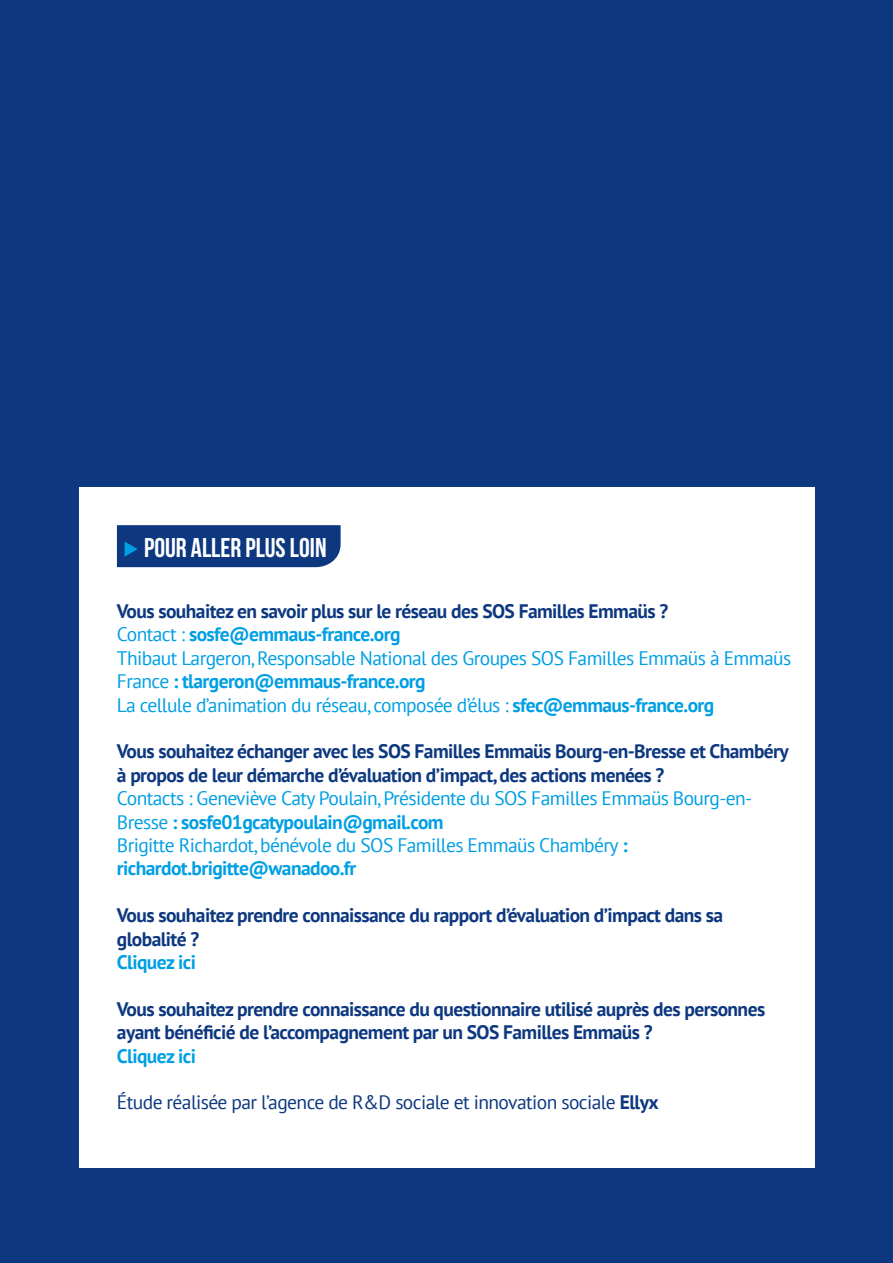
<style>
.page{position:relative;width:893px;height:1263px;background:#0d3880}
.page>*{position:absolute;margin:0;border:0;box-sizing:border-box;transform-origin:0 0}
.t1{font:700 27.15px "Bebas Neue";color:#fff}
.t2{font:19.5px/23.4px "PT Sans";letter-spacing:-.03em;color:#009fe3}
.t3{font:700 19.5px/23.4px "PT Sans";letter-spacing:-.03em;color:#0d3880}
.t4{font:19.5px "PT Sans";letter-spacing:-.03em;color:#0d3880}
.t5{font:700 19.5px "PT Sans";letter-spacing:-.03em;color:#009fe3}
.s1{font-weight:700;color:#0d3880}
.s2{font-weight:700}
</style>
<div class="page">
<div style="left:79px;top:487px;width:735px;height:680px;background:#fff"></div>
<div style="left:117px;top:525px;width:224px;height:42px;background:#0d3880"></div>
<h1 class="t1" style="left:144px;top:532px;width:184px">POUR ALLER PLUS LOIN</h1>
<p class="t2" style="left:117px;top:599px;width:676px"><span class="s1">Vous souhaitez en savoir plus sur le réseau des SOS Familles Emmaüs ?<br></span>Contact : <span class="s2">sosfe@emmaus-france.org<br></span>Thibaut Largeron, Responsable National des Groupes SOS Familles Emmaüs à Emmaüs France <span class="s2">: tlargeron@emmaus-france.org<br></span>La cellule d’animation du réseau, composée d’élus : <span class="s2">sfec@emmaus-france.org</span></p>
<p class="t3" style="left:117px;top:739px;width:673px">Vous souhaitez échanger avec les SOS Familles Emmaüs Bourg-en-Bresse et Chambéry à propos de leur démarche d’évaluation d’impact, des actions menées ?</p>
<p class="t2" style="left:117px;top:786px;width:637px">Contacts : Geneviève Caty Poulain, Présidente du SOS Familles Emmaüs Bourg-en-Bresse <span class="s2">: sosfe01gcatypoulain@gmail.com<br></span>Brigitte Richardot, bénévole du SOS Familles Emmaüs Chambéry <span class="s2">: richardot.brigitte@wanadoo.fr</span></p>
<p class="t3" style="left:117px;top:903px;width:608px">Vous souhaitez prendre connaissance du rapport d’évaluation d’impact dans sa globalité ?</p>
<p class="t5" style="left:117px;top:949px;width:80px">Cliquez ici</p>
<p class="t3" style="left:117px;top:997px;width:650px">Vous souhaitez prendre connaissance du questionnaire utilisé auprès des personnes ayant bénéficié de l’accompagnement par un SOS Familles Emmaüs ?</p>
<p class="t5" style="left:117px;top:1043px;width:80px">Cliquez ici</p>
<p class="t4" style="left:117px;top:1090px;width:543px">Étude réalisée par l’agence de R&amp;D sociale et innovation sociale <span class="s2">Ellyx</span></p>
</div>
